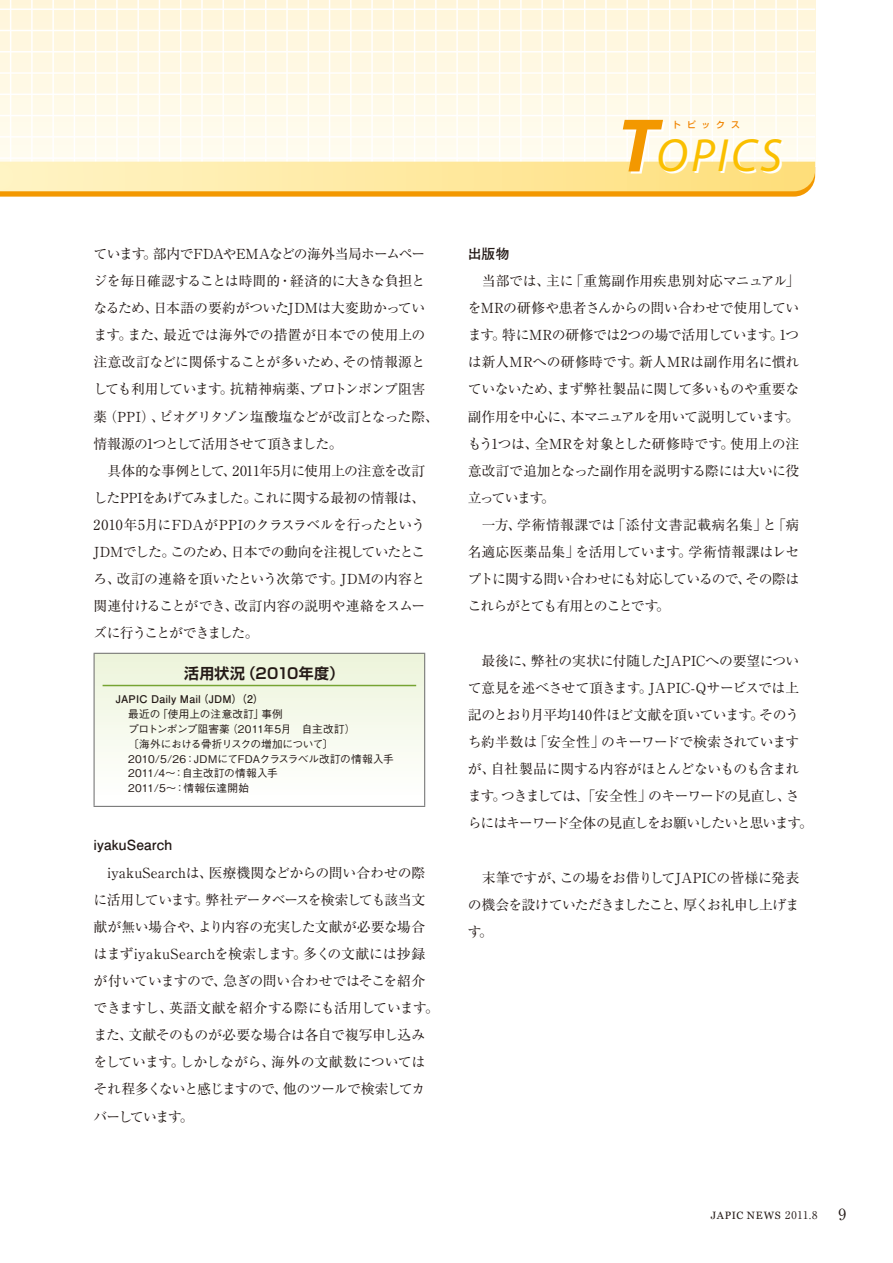
<style>
.page{position:relative;width:893px;height:1263px;background:#fff}
.page>*{position:absolute;margin:0;border:0;box-sizing:border-box;transform-origin:0 0}
.t1{font:italic 46.8px "Myriad";letter-spacing:.065em;color:#fabf00}
.t2{font:15.45px "Ryumin Pro";color:#231916}
.t3{font:700 14.85px "Shin Go Pro De";letter-spacing:.015em;color:#231916}
.t4{font:13.8px/27.2px "Ryumin Pro";letter-spacing:-.03em;color:#231916}
.t5{font:700 13.8px "Futo Go B101 Pro";letter-spacing:.01em;color:#231916}
.t6{font:500 10.65px/14.9px "Gothic BBB Pro";color:#231916}
.t7{font:700 10.65px "Futo Go B101 Pro";letter-spacing:.015em;color:#231916}
.t8{font:10.65px "Georgia";letter-spacing:.06em;color:#231916}
.t9{font:500 8.85px "Shin Go Pro";letter-spacing:.67em;color:#f08300}
.s1{font-weight:700;font-size:76.5px;color:#f39800}
.s2{font-family:"Ryumin Pro"}
</style>
<div class="page">
<div style="left:0;top:0;width:815px;height:166px;background:#fff9e5"></div>
<hr style="left:0;top:9px;width:815px;height:1px;background:#fff">
<hr style="left:0;top:30px;width:815px;height:1px;background:#fff">
<hr style="left:0;top:51px;width:815px;height:2px;background:#fff">
<hr style="left:0;top:72px;width:815px;height:2px;background:#fff">
<hr style="left:0;top:94px;width:815px;height:1px;background:#fff">
<hr style="left:0;top:115px;width:815px;height:1px;background:#fff">
<hr style="left:0;top:136px;width:815px;height:2px;background:#fff">
<hr style="left:0;top:157px;width:815px;height:2px;background:#fff">
<hr style="left:10px;top:0;width:1px;height:174px;background:#fff">
<hr style="left:31px;top:0;width:2px;height:174px;background:#fff">
<hr style="left:52px;top:0;width:2px;height:174px;background:#fff">
<hr style="left:74px;top:0;width:1px;height:174px;background:#fff">
<hr style="left:95px;top:0;width:1px;height:174px;background:#fff">
<hr style="left:116px;top:0;width:2px;height:174px;background:#fff">
<hr style="left:137px;top:0;width:2px;height:174px;background:#fff">
<hr style="left:159px;top:0;width:1px;height:174px;background:#fff">
<hr style="left:180px;top:0;width:1px;height:174px;background:#fff">
<hr style="left:201px;top:0;width:2px;height:174px;background:#fff">
<hr style="left:222px;top:0;width:2px;height:174px;background:#fff">
<hr style="left:244px;top:0;width:1px;height:174px;background:#fff">
<hr style="left:265px;top:0;width:1px;height:174px;background:#fff">
<hr style="left:286px;top:0;width:2px;height:174px;background:#fff">
<hr style="left:308px;top:0;width:1px;height:174px;background:#fff">
<hr style="left:329px;top:0;width:1px;height:174px;background:#fff">
<hr style="left:350px;top:0;width:2px;height:174px;background:#fff">
<hr style="left:371px;top:0;width:2px;height:174px;background:#fff">
<hr style="left:393px;top:0;width:1px;height:174px;background:#fff">
<hr style="left:414px;top:0;width:1px;height:174px;background:#fff">
<hr style="left:435px;top:0;width:2px;height:174px;background:#fff">
<hr style="left:456px;top:0;width:2px;height:174px;background:#fff">
<hr style="left:478px;top:0;width:1px;height:174px;background:#fff">
<hr style="left:499px;top:0;width:1px;height:174px;background:#fff">
<hr style="left:520px;top:0;width:2px;height:174px;background:#fff">
<hr style="left:541px;top:0;width:2px;height:174px;background:#fff">
<hr style="left:563px;top:0;width:1px;height:174px;background:#fff">
<hr style="left:584px;top:0;width:1px;height:174px;background:#fff">
<hr style="left:605px;top:0;width:2px;height:174px;background:#fff">
<hr style="left:626px;top:0;width:2px;height:174px;background:#fff">
<hr style="left:648px;top:0;width:1px;height:174px;background:#fff">
<hr style="left:669px;top:0;width:1px;height:174px;background:#fff">
<hr style="left:690px;top:0;width:2px;height:174px;background:#fff">
<hr style="left:711px;top:0;width:2px;height:174px;background:#fff">
<hr style="left:733px;top:0;width:1px;height:174px;background:#fff">
<hr style="left:754px;top:0;width:1px;height:174px;background:#fff">
<hr style="left:775px;top:0;width:2px;height:174px;background:#fff">
<hr style="left:797px;top:0;width:1px;height:174px;background:#fff">
<svg style="left:0;top:162px;width:815px;height:35px"></svg>
<div style="left:94px;top:653px;width:331px;height:153px;background:linear-gradient(to bottom,#ecf4da,#fff)"></div>
<hr style="left:94px;top:653px;width:331px;height:1px;background:#727272">
<hr style="left:94px;top:654px;width:1px;height:152px;background:#727272">
<hr style="left:424px;top:654px;width:1px;height:152px;background:#727272">
<hr style="left:94px;top:806px;width:331px;height:1px;background:#727272">
<hr style="left:103px;top:685px;width:313px;height:1px;background:#76a432">
<p class="t4" style="left:94px;top:239px;width:347px">ています。部内でFDAやEMAなどの海外当局ホームページを毎日確認することは時間的・経済的に大きな負担となるため、日本語の要約がついたJDMは大変助かっています。また、最近では海外での措置が日本での使用上の注意改訂などに関係することが多いため、その情報源としても利用しています。抗精神病薬、プロトンポンプ阻害薬（PPI）、ピオグリタゾン塩酸塩などが改訂となった際、情報源の1つとして活用させて頂きました。<br>　具体的な事例として、2011年5月に使用上の注意を改訂したPPIをあげてみました。これに関する最初の情報は、<br>2010年5月にFDAがPPIのクラスラベルを行ったという<br>JDMでした。このため、日本での動向を注視していたところ、改訂の連絡を頂いたという次第です。JDMの内容と関連付けることができ、改訂内容の説明や連絡をスムーズに行うことができました。</p>
<p class="t3" style="left:184px;top:661px;width:161px">活用状況（2010年度）</p>
<p class="t7" style="left:115px;top:690px;width:150px">JAPIC Daily Mail（JDM）（2）</p>
<p class="t6" style="left:128px;top:705px;width:267px">最近の「使用上の注意改訂」事例<br>プロトンポンプ阻害薬（2011年5月　自主改訂）<br>〔海外における骨折リスクの増加について〕<br>2010/5/26：JDMにてFDAクラスラベル改訂の情報入手<br>2011/4〜：自主改訂の情報入手<br>2011/5〜：情報伝達開始</p>
<p class="t5" style="left:94px;top:834px;width:80px">iyakuSearch</p>
<p class="t4" style="left:94px;top:858px;width:347px">　iyakuSearchは、医療機関などからの問い合わせの際に活用しています。弊社データベースを検索しても該当文献が無い場合や、より内容の充実した文献が必要な場合はまずiyakuSearchを検索します。多くの文献には抄録が付いていますので、急ぎの問い合わせではそこを紹介できますし、英語文献を紹介する際にも活用しています。また、文献そのものが必要な場合は各自で複写申し込みをしています。しかしながら、海外の文献数についてはそれ程多くないと感じますので、他のツールで検索してカバーしています。</p>
<h1 class="t1" style="left:618px;top:132px;width:166px"><span class="s1">T</span>OPICS</h1>
<p class="t9" style="left:672px;top:117px;width:69px">トピックス</p>
<p class="t5" style="left:468px;top:243px;width:43px">出版物</p>
<p class="t4" style="left:468px;top:266px;width:333px">　当部では、主に「重篤副作用疾患別対応マニュアル」をMRの研修や患者さんからの問い合わせで使用しています。特にMRの研修では2つの場で活用しています。1つは新人MRへの研修時です。新人MRは副作用名に慣れていないため、まず弊社製品に関して多いものや重要な副作用を中心に、本マニュアルを用いて説明しています。もう1つは、全MRを対象とした研修時です。使用上の注意改訂で追加となった副作用を説明する際には大いに役立っています。<br>　一方、学術情報課では「添付文書記載病名集」と「病名適応医薬品集」を活用しています。学術情報課はレセプトに関する問い合わせにも対応しているので、その際はこれらがとても有用とのことです。</p>
<p class="t4" style="left:468px;top:646px;width:347px">　最後に、弊社の実状に付随したJAPICへの要望について意見を述べさせて頂きます。JAPIC-Qサービスでは上記のとおり月平均140件ほど文献を頂いています。そのうち約半数は「安全性」のキーワードで検索されていますが、自社製品に関する内容がほとんどないものも含まれます。つきましては、「安全性」のキーワードの見直し、さらにはキーワード全体の見直しをお願いしたいと思います。</p>
<p class="t4" style="left:468px;top:863px;width:333px;text-align:justify">　末筆ですが、この場をお借りしてJAPICの皆様に発表の機会を設けていただきましたこと、厚くお礼申し上げます。</p>
<p class="t8" style="left:711px;top:1209px;width:108px">JAPIC NEWS <span class="s2">2011.8</span></p>
<p class="t2" style="left:838px;top:1201px;width:9px">9</p>
</div>
